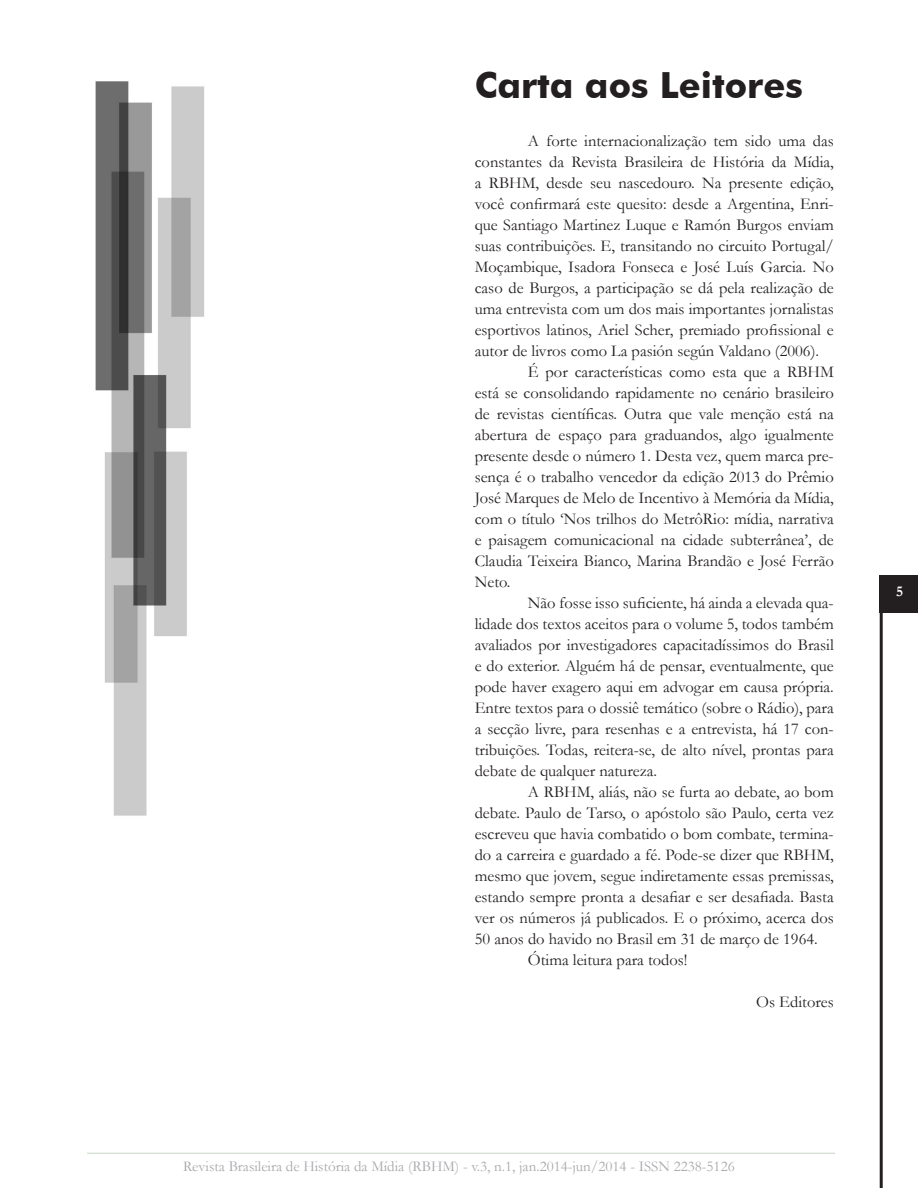
<style>
.page{position:relative;width:918px;height:1188px;background:#fff}
.page>*{position:absolute;margin:0;border:0;box-sizing:border-box;transform-origin:0 0}
.t1{font:700 36px "Futura BT";color:#231f20}
._5_Texto_do_artigo{font:16.5px/21px "Garamond";color:#231f20;text-align:justify}
.t2{font:15px "Garamond";color:#a8a9ad}
.t3{font:700 15px "Garamond";color:#fff}
</style>
<div class="page">
<div style="left:880px;top:575px;width:38px;height:37px;background:#231f20"></div>
<hr style="left:880px;top:611px;width:3px;height:577px;background:#231f20">
<hr style="left:87px;top:1153px;width:748px;height:1px;background:#d7e2d7">
<img style="left:95px;top:81px;width:109px;height:735px">
<p class="t1" style="left:475px;top:63px;width:330px">Carta aos Leitores</p>
<p class="_5_Texto_do_artigo" style="left:475px;top:130px;width:361px;text-indent:53px">A forte internacionalização tem sido uma das constantes da Revista Brasileira de História da Mídia, a RBHM, desde seu nascedouro. Na presente edição, você confirmará este quesito: desde a Argentina, Enri&shy;que Santiago Martinez Luque e Ramón Burgos enviam suas contribuições. E, transitando no circuito Portugal/ Moçambique, Isadora Fonseca e José Luís Garcia. No caso de Burgos, a participação se dá pela realização de uma entrevista com um dos mais importantes jornalistas esportivos latinos, Ariel Scher, premiado profissional e autor de livros como La pasión según Valdano (2006).</p>
<p class="_5_Texto_do_artigo" style="left:475px;top:361px;width:361px;text-indent:53px">É por características como esta que a RBHM está se consolidando rapidamente no cenário brasileiro de revistas científicas. Outra que vale menção está na abertura de espaço para graduandos, algo igualmente presente desde o número 1. Desta vez, quem marca pre&shy;sença é o trabalho vencedor da edição 2013 do Prêmio José Marques de Melo de Incentivo à Memória da Mídia, com o título ‘Nos trilhos do MetrôRio: mídia, narrativa e paisagem comunicacional na cidade subterrânea’, de Claudia Teixeira Bianco, Marina Brandão e José Ferrão Neto.</p>
<p class="_5_Texto_do_artigo" style="left:475px;top:592px;width:361px;text-indent:53px">Não fosse isso suficiente, há ainda a elevada qua&shy;lidade dos textos aceitos para o volume 5, todos também avaliados por investigadores capacitadíssimos do Brasil e do exterior. Alguém há de pensar, eventualmente, que pode haver exagero aqui em advogar em causa própria.<br>Entre textos para o dossiê temático (sobre o Rádio), para a secção livre, para resenhas e a entrevista, há 17 con&shy;tribuições. Todas, reitera-se, de alto nível, prontas para debate de qualquer natureza.</p>
<p class="_5_Texto_do_artigo" style="left:475px;top:781px;width:361px;text-indent:53px">A RBHM, aliás, não se furta ao debate, ao bom debate. Paulo de Tarso, o apóstolo são Paulo, certa vez escreveu que havia combatido o bom combate, termina&shy;do a carreira e guardado a fé. Pode-se dizer que RBHM, mesmo que jovem, segue indiretamente essas premissas, estando sempre pronta a desafiar e ser desafiada. Basta ver os números já publicados. E o próximo, acerca dos 50 anos do havido no Brasil em 31 de março de 1964.</p>
<p class="_5_Texto_do_artigo" style="left:528px;top:949px;width:161px">Ótima leitura para todos!</p>
<p class="_5_Texto_do_artigo" style="left:756px;top:991px;width:79px">Os Editores</p>
<p class="t2" style="left:183px;top:1156px;width:553px">Revista Brasileira de História da Mídia (RBHM) - v.3, n.1, jan.2014-jun/2014 - ISSN 2238-5126</p>
<p class="t3" style="left:896px;top:581px;width:9px">5</p>
</div>
